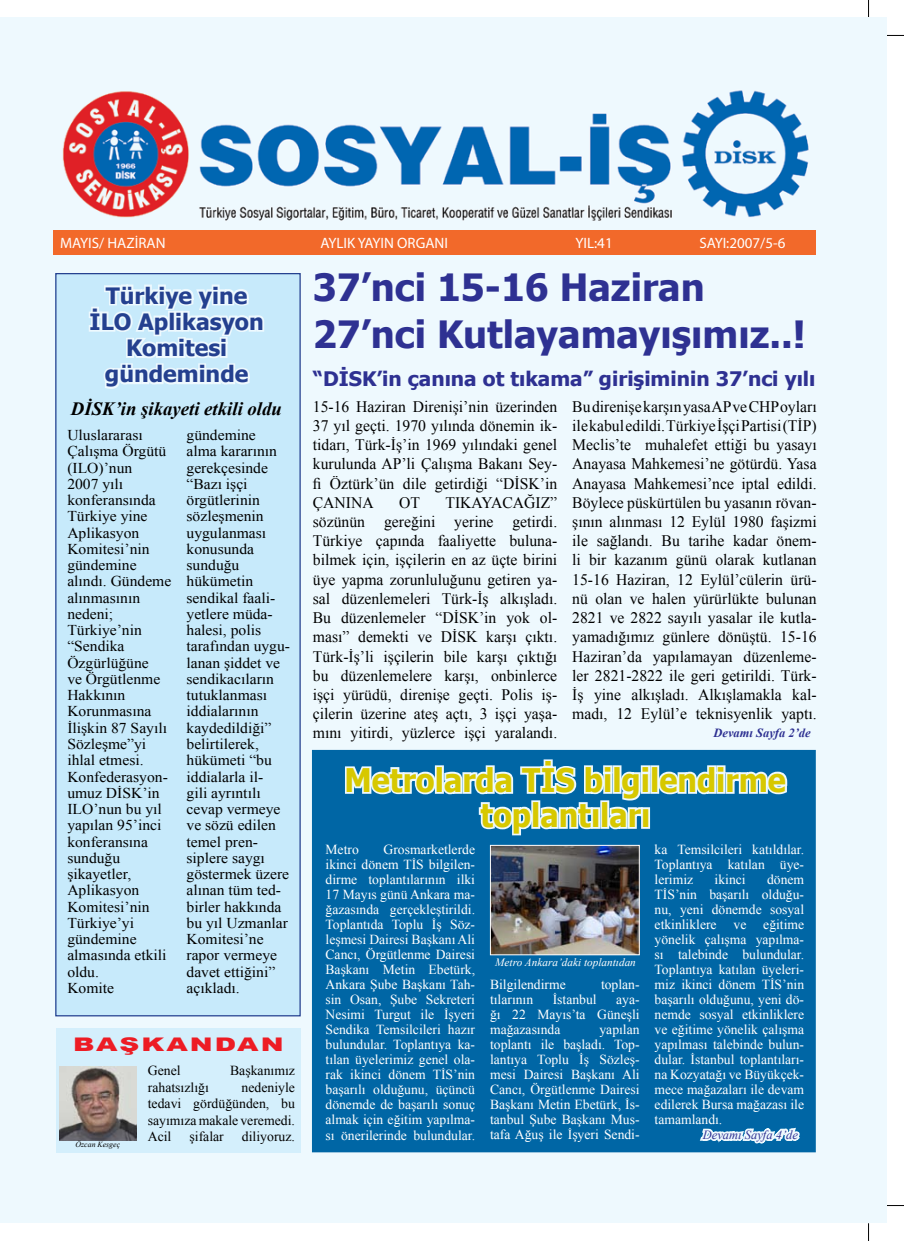
<style>
.page{position:relative;width:904px;height:1241px;background:#fff}
.page>*{position:absolute;margin:0;border:0;box-sizing:border-box;transform-origin:0 0}
.t1{font:700 37.5px/47.5px "Tahoma";color:#2e3192}
.t2{font:700 32.5px/35px "Tahoma";color:#d7c800;text-align:center;scale:.94 1}
.t3{font:700 22.5px/26.2px "Tahoma";color:#24408f;text-align:center}
.t4{font:700 20px "Tahoma";color:#2e3192;scale:1.04 1}
.t5{font:italic 700 18.75px "Times New Roman";color:#000}
.t6{font:900 18.75px "Arial";letter-spacing:.075em;color:#ed1c24;scale:1.47 1}
.t7{font:16px/19.2px "Times New Roman";color:#000;text-align:justify}
.t8{font:15px/16.2px "Times New Roman";color:#000;scale:1.04 1}
.t9{font:15px "Myriad Pro";color:#fff}
.t10{font:13.75px/15px "Times New Roman";color:#fff;text-align:justify}
.t11{font:13.75px/16.5px "Times New Roman";color:#000;text-align:justify}
.t12{font:italic 700 12.5px "Times New Roman";color:#2e3192}
.t13{font:italic 12.5px "Times New Roman";color:#2e3192}
.t14{font:italic 11.25px "Times New Roman";color:#fff}
.t15{font:italic 7.88px "Times New Roman";color:#000}
</style>
<div class="page">
<svg style="left:886px;top:1205px;width:18px;height:1px"></svg>
<svg style="left:868px;top:1222px;width:1px;height:18px"></svg>
<svg style="left:868px;top:0;width:1px;height:18px"></svg>
<svg style="left:886px;top:35px;width:18px;height:1px"></svg>
<div style="left:0;top:18px;width:886px;height:1204px;background:#eef9fe"></div>
<div style="left:53px;top:230px;width:762px;height:24px;background:#f2692a"></div>
<img style="left:62px;top:90px;width:747px;height:131px">
<div style="left:56px;top:1027px;width:244px;height:125px;background:#d4effc"></div>
<img style="left:59px;top:1066px;width:78px;height:74px">
<div style="left:56px;top:273px;width:244px;height:742px;background:#c7eafb"></div>
<div style="left:55px;top:273px;width:246px;height:743px;border:1px solid #24408f"></div>
<svg style="left:89px;top:284px;width:175px;height:105px"></svg>
<div style="left:312px;top:750px;width:503px;height:401px;background:#0066a5"></div>
<svg style="left:343px;top:749px;width:473px;height:154px"></svg>
<div style="left:641px;top:807px;width:9px;height:21px;border:4px solid #eef9fe"></div>
<svg style="left:697px;top:1127px;width:106px;height:26px"></svg>
<img style="left:492px;top:846px;width:145px;height:106px">
<div style="left:490px;top:844px;width:149px;height:110px;border:1px solid #fff"></div>
<p class="t9" style="left:60px;top:233px;width:107px">MAYIS/ HAZİRAN</p>
<p class="t9" style="left:320px;top:233px;width:129px">AYLIK YAYIN ORGANI</p>
<p class="t9" style="left:575px;top:233px;width:39px">YIL:41</p>
<p class="t9" style="left:699px;top:233px;width:88px">SAYI:2007/5-6</p>
<h3 class="t3" style="left:90px;top:281px;width:176px">Türkiye yine<br>İLO Aplikasyon<br>Komitesi gündeminde</h3>
<p class="t5" style="left:71px;top:396px;width:212px">DİSK’in şikayeti etkili oldu</p>
<p class="t8" style="left:67px;top:426px;width:101px">Uluslararası<br>Çalışma Örgütü (ILO)’nun<br>2007 yılı konferansında<br>Türkiye yine<br>Aplikasyon<br>Komitesi’nin gündemine alındı. Gündeme alınmasının nedeni;<br>Türkiye’nin “Sendika<br>Özgürlüğüne<br>ve Örgütlenme<br>Hakkının<br>Korunmasına<br>İlişkin 87 Sayılı<br>Sözleşme”yi ihlal etmesi.<br>Konfederasyon&shy;umuz DİSK’in<br>ILO’nun bu yıl yapılan 95’inci konferansına sunduğu şikayetler,<br>Aplikasyon<br>Komitesi’nin<br>Türkiye’yi gündemine almasında etkili oldu.<br>Komite</p>
<p class="t8" style="left:186px;top:426px;width:101px">gündemine<br>alma kararının gerekçesinde “Bazı işçi örgütlerinin sözleşmenin uygulanması konusunda sunduğu hükümetin sendikal faali&shy;yetlere müda&shy;halesi, polis tarafından uygu&shy;lanan şiddet ve sendikacıların tutuklanması iddialarının kaydedildiği” belirtilerek, hükümeti “bu iddialarla il-<br>gili ayrıntılı cevap vermeye ve sözü edilen temel pren&shy;siplere saygı göstermek üzere alınan tüm ted&shy;birler hakkında bu yıl Uzmanlar<br>Komitesi’ne rapor vermeye davet ettiğini” açıkladı.</p>
<p class="t6" style="left:73px;top:1030px;width:145px">BAŞKANDAN</p>
<p class="t11" style="left:148px;top:1061px;width:34px">Genel</p>
<p class="t11" style="left:230px;top:1061px;width:66px">Başkanımız</p>
<p class="t11" style="left:148px;top:1078px;width:63px">rahatsızlığı</p>
<p class="t11" style="left:148px;top:1078px;width:149px;text-indent:94px">nedeniyle tedavi gördüğünden, bu sayımıza makale veremedi.<br>Acil</p>
<p class="t11" style="left:189px;top:1127px;width:36px">şifalar</p>
<p class="t11" style="left:242px;top:1127px;width:55px">diliyoruz.</p>
<p class="t15" style="left:76px;top:1138px;width:46px">Özcan Kesgeç</p>
<h1 class="t1" style="left:313px;top:261px;width:494px">37’nci 15-16 Haziran<br>27’nci Kutlayamayışımız..!</h1>
<p class="t4" style="left:313px;top:364px;width:485px">“DİSK’in çanına ot tıkama” girişiminin 37’nci yılı</p>
<p class="t7" style="left:313px;top:396px;width:246px">15-16 Haziran Direnişi’nin üzerinden 37 yıl geçti. 1970 yılında dönemin ik&shy;tidarı, Türk-İş’in 1969 yılındaki genel kurulunda AP’li Çalışma Bakanı Sey&shy;fi Öztürk’ün dile getirdiği “DİSK’in ÇANINA</p>
<p class="t7" style="left:572px;top:396px;width:246px">Bu direnişe karşın yasa AP ve CHP oyları ile kabul edildi. Türkiye İşçi Partisi (TİP)<br>Meclis’te muhalefet ettiği bu yasayı Anayasa Mahkemesi’ne götürdü. Yasa Anayasa Mahkemesi’nce iptal edildi.<br>Böylece püskürtülen bu yasanın rövan&shy;şının alınması 12 Eylül 1980 faşizmi ile sağlandı. Bu tarihe kadar önem&shy;li bir kazanım günü olarak kutlanan 15-16 Haziran, 12 Eylül’cülerin ürü&shy;nü olan ve halen yürürlükte bulunan 2821 ve 2822 sayılı yasalar ile kutla&shy;yamadığımız günlere dönüştü. 15-16<br>Haziran’da yapılamayan düzenleme&shy;ler 2821-2822 ile geri getirildi. Türk-İş yine alkışladı. Alkışlamakla kal&shy;madı, 12 Eylül’e teknisyenlik yaptı.</p>
<p class="t7" style="left:313px;top:492px;width:246px;text-indent:132px">TIKAYACAĞIZ” sözünün gereğini yerine getirdi.<br>Türkiye çapında faaliyette buluna&shy;bilmek için, işçilerin en az üçte birini üye yapma zorunluluğunu getiren ya&shy;sal düzenlemeleri Türk-İş alkışladı.<br>Bu düzenlemeler “DİSK’in yok ol&shy;ması” demekti ve DİSK karşı çıktı.<br>Türk-İş’li işçilerin bile karşı çıktığı bu düzenlemelere karşı, onbinlerce işçi yürüdü, direnişe geçti. Polis iş&shy;çilerin üzerine ateş açtı, 3 işçi yaşa&shy;mını yitirdi, yüzlerce işçi yaralandı.</p>
<p class="t7" style="left:399px;top:492px;width:22px">OT</p>
<p class="t12" style="left:713px;top:724px;width:99px">Devamı Sayfa 2’de</p>
<h2 class="t2" style="left:344px;top:760px;width:471px">Metrolarda TİS bilgilendirme toplantıları</h2>
<p class="t10" style="left:325px;top:841px;width:35px">Metro</p>
<p class="t10" style="left:325px;top:841px;width:151px;text-indent:58px">Grosmarketlerde ikinci dönem TİS bilgilen&shy;dirme toplantılarının ilki 17 Mayıs günü Ankara ma&shy;ğazasında gerçekleştirildi.<br>Toplantıda Toplu İş Söz&shy;leşmesi Dairesi Başkanı Ali Cancı, Örgütlenme Dairesi Başkanı Metin Ebetürk, Ankara Şube Başkanı Tah&shy;sin Osan, Şube Sekreteri Nesimi Turgut ile İşyeri Sendika Temsilcileri hazır bulundular. Toplantıya ka&shy;tılan üyelerimiz genel ola&shy;rak ikinci dönem TİS’nin başarılı olduğunu, üçüncü dönemde de başarılı sonuç almak için eğitim yapılma&shy;sı önerilerinde bulundular.</p>
<p class="t10" style="left:654px;top:841px;width:151px">ka Temsilcileri katıldılar.<br>Toplantıya katılan üye&shy;lerimiz</p>
<p class="t10" style="left:654px;top:871px;width:151px;text-indent:112px">dönem TİS’nin başarılı olduğu&shy;nu, yeni dönemde sosyal etkinliklere ve eğitime yönelik çalışma yapılma&shy;sı talebinde bulundular.<br>Toplantıya katılan üyeleri&shy;miz ikinci dönem TİS’nin başarılı olduğunu, yeni dö&shy;nemde sosyal etkinliklere ve eğitime yönelik çalışma yapılması talebinde bulun&shy;dular. İstanbul toplantıları&shy;na Kozyatağı ve Büyükçek&shy;mece mağazaları ile devam edilerek Bursa mağazası ile tamamlandı.</p>
<p class="t13" style="left:702px;top:1125px;width:97px">Devamı Sayfa 4’de</p>
<p class="t10" style="left:714px;top:871px;width:33px">ikinci</p>
<p class="t14" style="left:495px;top:954px;width:142px">Metro Ankara’daki toplantıdan</p>
<p class="t10" style="left:490px;top:976px;width:77px">Bilgilendirme</p>
<p class="t10" style="left:601px;top:976px;width:40px">toplan-</p>
<p class="t10" style="left:490px;top:991px;width:45px">tılarının</p>
<p class="t10" style="left:552px;top:991px;width:45px">İstanbul</p>
<p class="t10" style="left:490px;top:991px;width:151px;text-indent:126px">aya&shy;ğı 22 Mayıs’ta Güneşli mağazasında</p>
<p class="t10" style="left:490px;top:1021px;width:151px;text-indent:109px">yapılan toplantı ile başladı. Top&shy;lantıya Toplu İş Sözleş&shy;mesi Dairesi Başkanı Ali Cancı, Örgütlenme Dairesi Başkanı Metin Ebetürk, İs&shy;tanbul Şube Başkanı Mus&shy;tafa Ağuş ile İşyeri Sendi-</p>
</div>
